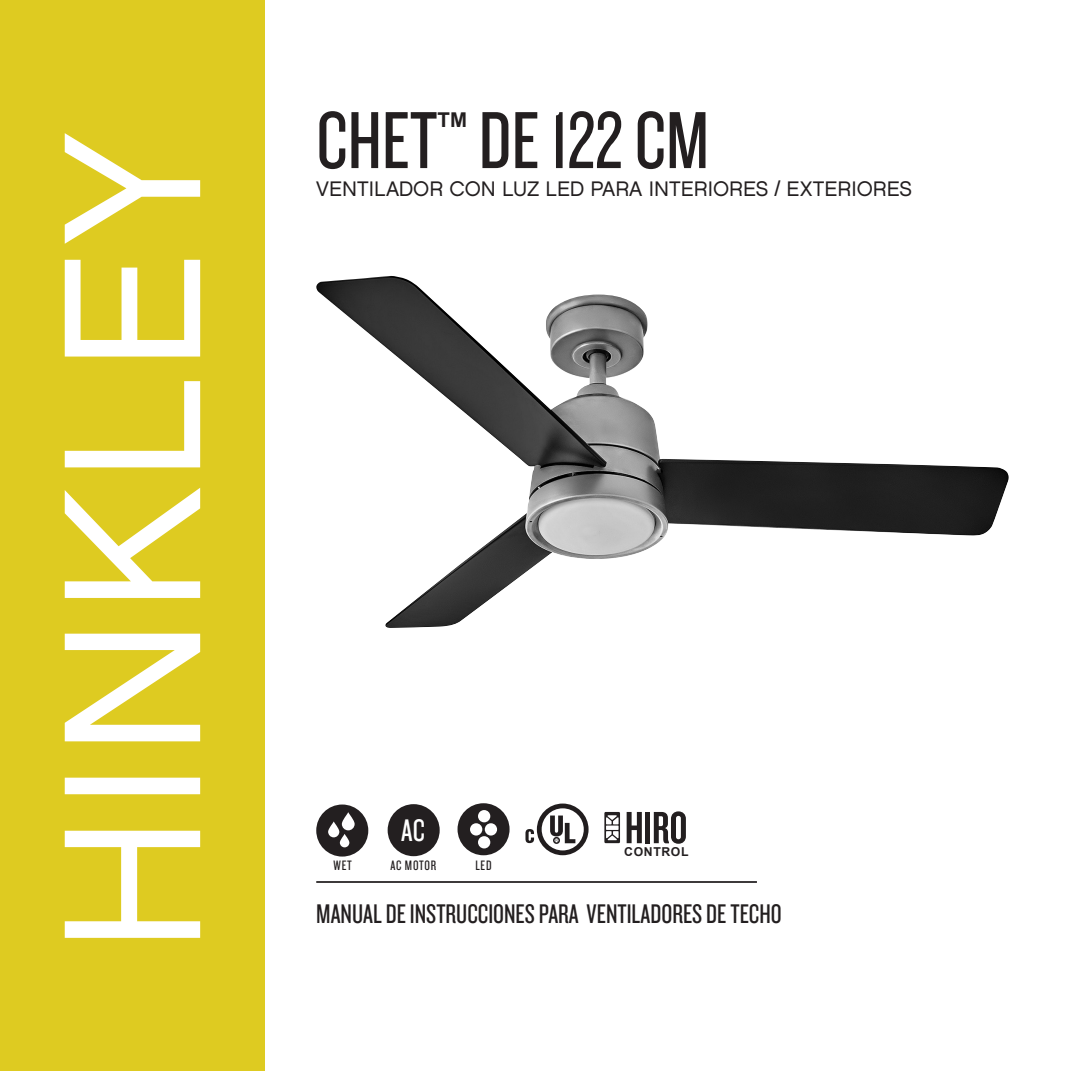
<style>
.page{position:relative;width:1071px;height:1071px;background:#fff}
.page>*{position:absolute;margin:0;border:0;box-sizing:border-box;transform-origin:0 0}
.t1{font:84px "Knockout HTF28 Junior Featherwt";color:#231f20}
.t2{font:32.38px "Knockout HTF28 Junior Featherwt";color:#fff}
.t3{font:28px "Knockout HTF28 Junior Featherwt";color:#231f20}
.t4{font:21px "Chalet London Nineteen Sixty";color:#231f20}
.t5{font:700 20.47px "Arial";color:#231f20}
.t6{font:14.17px "Knockout HTF28 Junior Featherwt";letter-spacing:.05em;color:#231f20}
.t7{font:700 12.25px "Arial";letter-spacing:.05em;color:#231f20}
</style>
<div class="page">
<div style="left:0;top:0;width:265px;height:1071px;background:#decb21"></div>
<svg style="left:65px;top:133px;width:135px;height:805px"></svg>
<hr style="left:316px;top:881px;width:441px;height:2px;background:#231f20">
<img style="left:316px;top:276px;width:693px;height:352px">
<div style="left:458px;top:803px;width:52px;height:52px;background:#231f20;border-radius:50%"></div>
<div style="left:470px;top:823px;width:12px;height:13px;background:#fff;border-radius:50%"></div>
<div style="left:478px;top:836px;width:12px;height:12px;background:#fff;border-radius:50%"></div>
<div style="left:478px;top:810px;width:12px;height:12px;background:#fff;border-radius:50%"></div>
<div style="left:485px;top:823px;width:12px;height:13px;background:#fff;border-radius:50%"></div>
<div style="left:388px;top:804px;width:52px;height:52px;background:#231f20;border-radius:50%"></div>
<svg style="left:525px;top:829px;width:9px;height:14px"></svg>
<div style="left:537px;top:804px;width:52px;height:51px;background:#211d1e;border-radius:50%"></div>
<div style="left:542px;top:808px;width:42px;height:42px;background:#fff;border-radius:50%"></div>
<svg style="left:550px;top:816px;width:25px;height:27px"></svg>
<div style="left:553px;top:837px;width:7px;height:7px;border:2px solid #211d1e;border-radius:50%"></div>
<svg style="left:627px;top:812px;width:15px;height:31px"></svg>
<div style="left:645px;top:812px;width:5px;height:31px;background:#231f20"></div>
<svg style="left:654px;top:811px;width:32px;height:33px"></svg>
<svg style="left:604px;top:812px;width:16px;height:31px"></svg>
<hr style="left:606px;top:826px;width:13px;height:4px;background:#fff">
<svg style="left:606px;top:831px;width:13px;height:9px"></svg>
<svg style="left:606px;top:815px;width:13px;height:9px"></svg>
<div style="left:316px;top:805px;width:52px;height:52px;background:#231f20;border-radius:50%"></div>
<svg style="left:328px;top:812px;width:27px;height:35px"></svg>
<h1 class="t1" style="left:316px;top:98px;width:123px">CHET</h1>
<p class="t5" style="left:438px;top:106px;width:31px">TM</p>
<h1 class="t1" style="left:479px;top:98px;width:232px">DE 122 CM</h1>
<p class="t4" style="left:316px;top:176px;width:597px">VENTILADOR CON LUZ LED PARA INTERIORES / EXTERIORES</p>
<p class="t6" style="left:334px;top:858px;width:20px">WET</p>
<h2 class="t2" style="left:401px;top:814px;width:25px">AC</h2>
<p class="t6" style="left:391px;top:858px;width:47px">AC MOTOR</p>
<p class="t6" style="left:475px;top:858px;width:18px">LED</p>
<p class="t7" style="left:624px;top:844px;width:66px">CONTROL</p>
<h3 class="t3" style="left:316px;top:900px;width:467px">MANUAL DE INSTRUCCIONES PARA VENTILADORES DE TECHO</h3>
</div>
